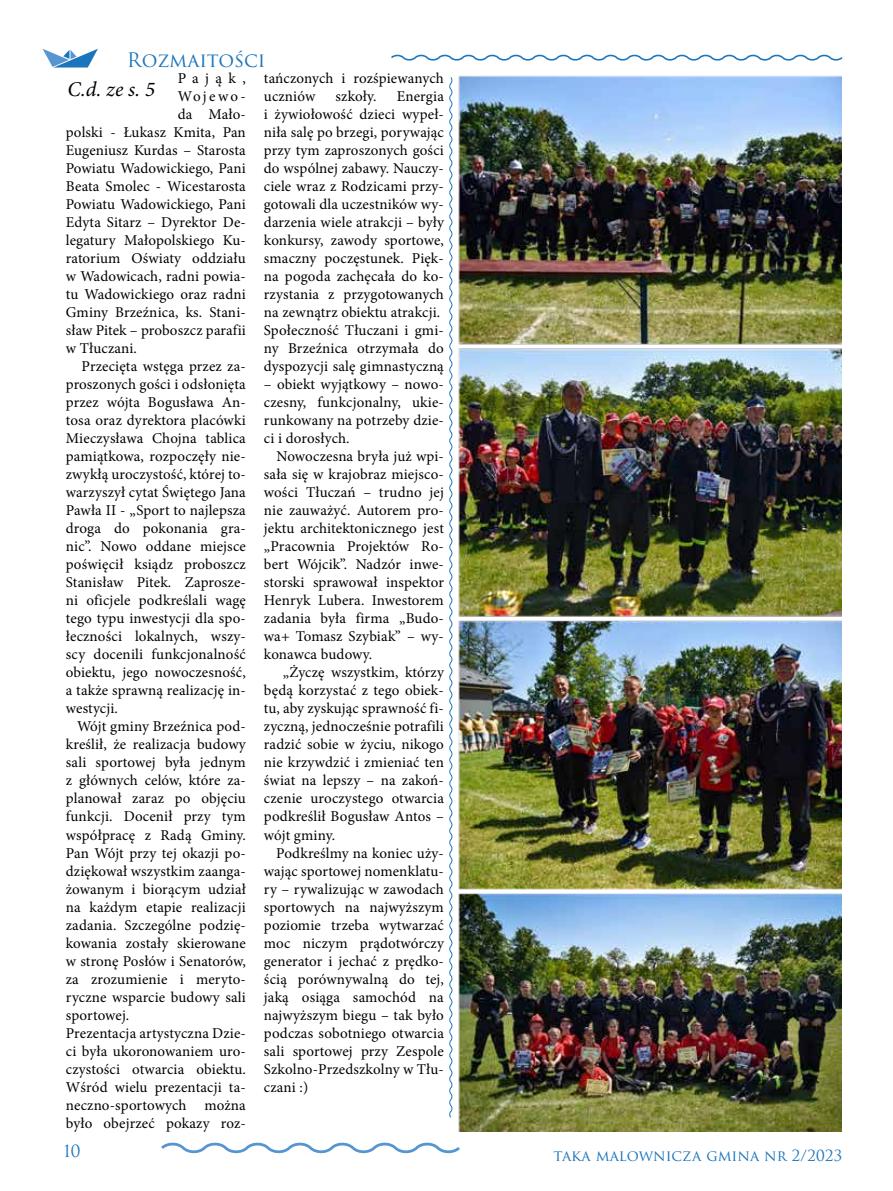
<style>
.page{position:relative;width:893px;height:1191px;background:#fff}
.page>*{position:absolute;margin:0;border:0;box-sizing:border-box;transform-origin:0 0}
.t1{font:italic 21px "Minion Pro";color:#000}
.t2{font:19.5px "Trajan Pro 3";letter-spacing:-.005em;color:#1d75bb}
.t3{font:16.5px "Trajan Pro 3";color:#1d75bb}
.t4{font:15px/18px "Minion Pro";letter-spacing:.01em;color:#000;text-align:justify}
.t5{font:15px "Trajan Pro 3";color:#1d75bb}
</style>
<div class="page">
<svg style="left:43px;top:49px;width:55px;height:19px"></svg>
<svg style="left:391px;top:54px;width:452px;height:7px"></svg>
<svg style="left:161px;top:1142px;width:299px;height:12px"></svg>
<img style="left:458px;top:75px;width:384px;height:1056px">
<svg style="left:449px;top:77px;width:4px;height:1041px"></svg>
<h2 class="t2" style="left:127px;top:46px;width:140px">Rozmaitości</h2>
<p class="t4" style="left:178px;top:69px;width:70px">Pająk,</p>
<p class="t4" style="left:178px;top:87px;width:70px">Wojewo-</p>
<p class="t4" style="left:178px;top:105px;width:70px">da Mało-</p>
<p class="t4" style="left:66px;top:123px;width:182px">polski - Łukasz Kmita, Pan</p>
<p class="t4" style="left:66px;top:141px;width:182px">Eugeniusz Kurdas – Starosta</p>
<p class="t4" style="left:66px;top:159px;width:181px">Powiatu Wadowickiego, Pani</p>
<p class="t4" style="left:66px;top:177px;width:182px">Beata Smolec - Wicestarosta</p>
<p class="t4" style="left:66px;top:195px;width:181px">Powiatu Wadowickiego, Pani</p>
<p class="t4" style="left:66px;top:213px;width:182px">Edyta Sitarz – Dyrektor De-</p>
<p class="t4" style="left:66px;top:231px;width:182px">legatury Małopolskiego Ku-</p>
<p class="t4" style="left:66px;top:249px;width:181px">ratorium Oświaty oddziału</p>
<p class="t4" style="left:66px;top:267px;width:182px">w Wadowicach, radni powia-</p>
<p class="t4" style="left:66px;top:285px;width:181px">tu Wadowickiego oraz radni</p>
<p class="t4" style="left:66px;top:303px;width:182px">Gminy Brzeźnica, ks. Stani-</p>
<p class="t4" style="left:66px;top:321px;width:182px">sław Pitek – proboszcz parafii</p>
<p class="t4" style="left:66px;top:339px;width:73px">w Tłuczani.</p>
<p class="t4" style="left:82px;top:357px;width:166px">Przecięta wstęga przez za-</p>
<p class="t4" style="left:66px;top:375px;width:181px">proszonych gości i odsłonięta</p>
<p class="t4" style="left:66px;top:393px;width:182px">przez wójta Bogusława An-</p>
<p class="t4" style="left:66px;top:411px;width:181px">tosa oraz dyrektora placówki</p>
<p class="t4" style="left:66px;top:429px;width:182px">Mieczysława Chojna tablica</p>
<p class="t4" style="left:66px;top:447px;width:182px">pamiątkowa, rozpoczęły nie-</p>
<p class="t4" style="left:66px;top:465px;width:182px">zwykłą uroczystość, której to-</p>
<p class="t4" style="left:66px;top:483px;width:182px">warzyszył cytat Świętego Jana</p>
<p class="t4" style="left:66px;top:501px;width:182px">Pawła II - „Sport to najlepsza</p>
<p class="t4" style="left:66px;top:519px;width:181px">droga do pokonania gra-</p>
<p class="t4" style="left:66px;top:537px;width:182px">nic”. Nowo oddane miejsce</p>
<p class="t4" style="left:66px;top:555px;width:182px">poświęcił ksiądz proboszcz</p>
<p class="t4" style="left:66px;top:573px;width:182px">Stanisław Pitek. Zaprosze-</p>
<p class="t4" style="left:66px;top:591px;width:182px">ni oficjele podkreślali wagę</p>
<p class="t4" style="left:66px;top:609px;width:181px">tego typu inwestycji dla spo-</p>
<p class="t4" style="left:66px;top:627px;width:182px">łeczności lokalnych, wszy-</p>
<p class="t4" style="left:66px;top:645px;width:182px">scy docenili funkcjonalność</p>
<p class="t4" style="left:66px;top:663px;width:181px">obiektu, jego nowoczesność,</p>
<p class="t4" style="left:66px;top:681px;width:182px">a także sprawną realizację in-</p>
<p class="t4" style="left:66px;top:699px;width:54px">westycji.</p>
<p class="t4" style="left:77px;top:717px;width:170px">Wójt gminy Brzeźnica pod-</p>
<p class="t4" style="left:66px;top:735px;width:182px">kreślił, że realizacja budowy</p>
<p class="t4" style="left:66px;top:753px;width:182px">sali sportowej była jednym</p>
<p class="t4" style="left:66px;top:771px;width:182px">z głównych celów, które za-</p>
<p class="t4" style="left:66px;top:789px;width:181px">planował zaraz po objęciu</p>
<p class="t4" style="left:66px;top:807px;width:182px">funkcji. Docenił przy tym</p>
<p class="t4" style="left:66px;top:825px;width:182px">współpracę z Radą Gminy.</p>
<p class="t4" style="left:66px;top:843px;width:182px">Pan Wójt przy tej okazji po-</p>
<p class="t4" style="left:66px;top:861px;width:182px">dziękował wszystkim zaanga-</p>
<p class="t4" style="left:66px;top:879px;width:182px">żowanym i biorącym udział</p>
<p class="t4" style="left:66px;top:897px;width:181px">na każdym etapie realizacji</p>
<p class="t4" style="left:66px;top:915px;width:182px">zadania. Szczególne podzię-</p>
<p class="t4" style="left:66px;top:933px;width:182px">kowania zostały skierowane</p>
<p class="t4" style="left:66px;top:951px;width:181px">w stronę Posłów i Senatorów,</p>
<p class="t4" style="left:66px;top:969px;width:181px">za zrozumienie i meryto-</p>
<p class="t4" style="left:66px;top:987px;width:181px">ryczne wsparcie budowy sali</p>
<p class="t4" style="left:66px;top:1005px;width:65px">sportowej.</p>
<p class="t4" style="left:66px;top:1023px;width:182px">Prezentacja artystyczna Dzie-</p>
<p class="t4" style="left:66px;top:1041px;width:182px">ci była ukoronowaniem uro-</p>
<p class="t4" style="left:66px;top:1059px;width:182px">czystości otwarcia obiektu.</p>
<p class="t4" style="left:66px;top:1077px;width:182px">Wśród wielu prezentacji ta-</p>
<p class="t4" style="left:66px;top:1095px;width:182px">neczno-sportowych można</p>
<p class="t4" style="left:66px;top:1113px;width:181px">było obejrzeć pokazy roz-</p>
<p class="t4" style="left:264px;top:69px;width:182px">tańczonych i rozśpiewanych uczniów</p>
<h1 class="t1" style="left:68px;top:75px;width:89px">C.d. ze s. 5</h1>
<p class="t4" style="left:336px;top:87px;width:42px">szkoły.</p>
<p class="t4" style="left:264px;top:87px;width:182px;text-align:left;text-indent:133px">Energia i żywiołowość dzieci wypeł&shy;niła salę po brzegi, porywając przy tym zaproszonych gości do wspólnej zabawy. Nauczy&shy;ciele wraz z Rodzicami przy&shy;gotowali dla uczestników wy&shy;darzenia wiele atrakcji – były konkursy, zawody sportowe, smaczny poczęstunek. Pięk&shy;na pogoda zachęcała do ko&shy;rzystania z przygotowanych na zewnątrz obiektu atrakcji.<br>Społeczność Tłuczani i gmi&shy;ny Brzeźnica otrzymała do dyspozycji salę gimnastyczną</p>
<p class="t4" style="left:264px;top:375px;width:182px">– obiekt wyjątkowy – nowo&shy;czesny, funkcjonalny, ukie&shy;runkowany na potrzeby dzie&shy;ci i dorosłych.</p>
<p class="t4" style="left:264px;top:447px;width:182px;text-indent:13px">Nowoczesna bryła już wpi&shy;sała się w krajobraz miejsco&shy;wości Tłuczań – trudno jej nie zauważyć. Autorem pro&shy;jektu architektonicznego jest „Pracownia Projektów Ro&shy;bert Wójcik”. Nadzór inwe&shy;storski sprawował inspektor Henryk Lubera. Inwestorem zadania była firma „Budo&shy;wa+ Tomasz Szybiak” – wy&shy;konawca budowy.</p>
<p class="t4" style="left:264px;top:663px;width:182px;text-indent:19px">„Życzę wszystkim, którzy będą korzystać z tego obiek&shy;tu, aby zyskując sprawność fi&shy;zyczną, jednocześnie potrafili radzić sobie w życiu, nikogo nie krzywdzić i zmieniać ten świat na lepszy – na zakoń&shy;czenie uroczystego otwarcia podkreślił Bogusław Antos – wójt gminy.</p>
<p class="t4" style="left:264px;top:843px;width:182px;text-indent:12px">Podkreślmy na koniec uży&shy;wając sportowej nomenklatu&shy;ry – rywalizując w zawodach sportowych na najwyższym poziomie trzeba wytwarzać moc niczym prądotwórczy generator i jechać z prędko&shy;ścią porównywalną do tej, jaką osiąga samochód na najwyższym biegu – tak było podczas sobotniego otwarcia sali sportowej przy Zespole Szkolno-Przedszkolny w Tłu&shy;czani :)</p>
<p class="t3" style="left:64px;top:1139px;width:18px">10</p>
<p class="t5" style="left:554px;top:1145px;width:290px">taka malownicza gmina nr 2/2023</p>
</div>
